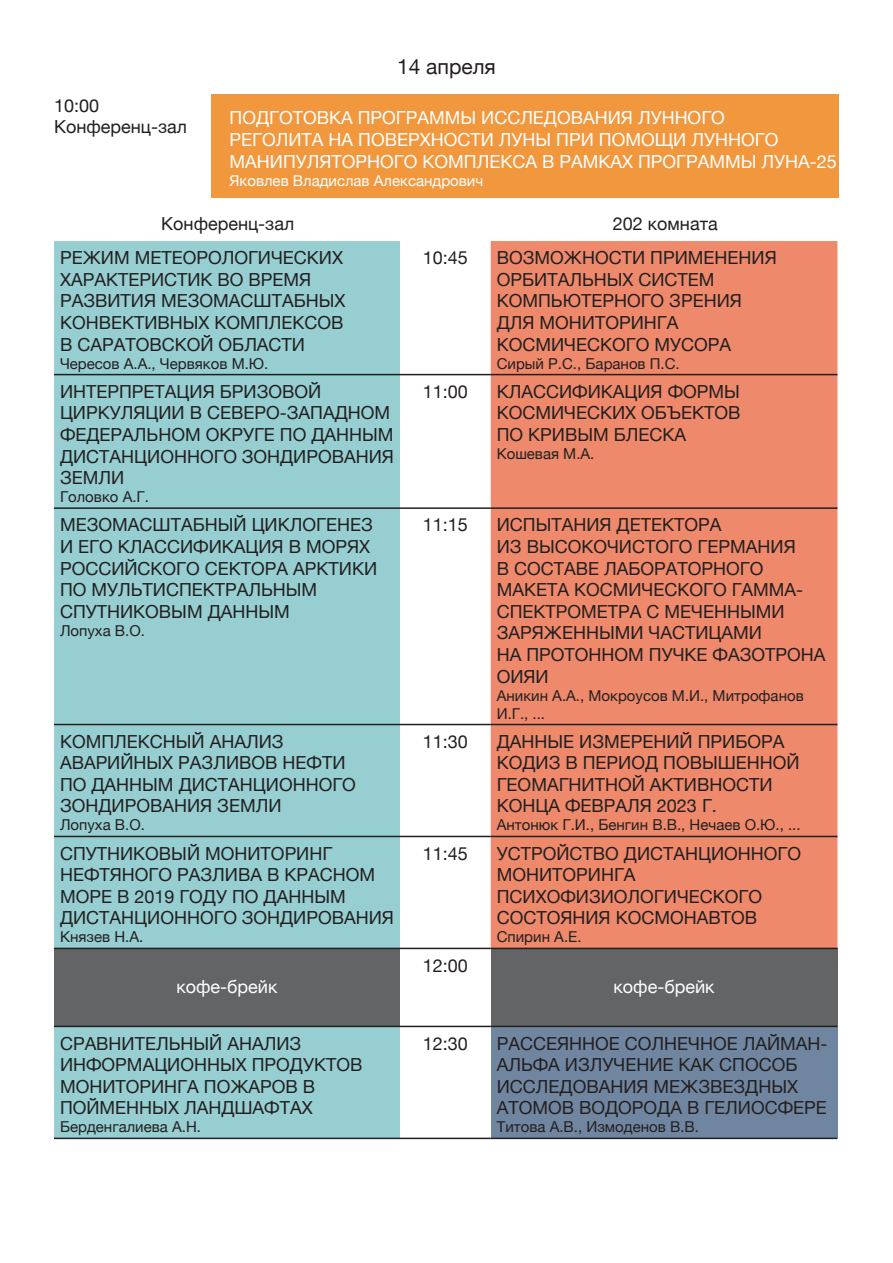
<style>
.page{position:relative;width:893px;height:1263px;background:#fff}
.page>*{position:absolute;margin:0;border:0;box-sizing:border-box;transform-origin:0 0}
.t1{font:21px "Helvetica Neue";color:#231f20}
.t2{font:18px/21.6px "Helvetica Neue";color:#231f20}
.t3{font:18px/21.6px "Helvetica Neue";color:#fff}
.t4{font:15px/18px "Helvetica Neue";color:#231f20}
.t5{font:15px "Helvetica Neue";color:#fff}
</style>
<div class="page">
<div style="left:54px;top:241px;width:346px;height:707px;background:#96ced1"></div>
<div style="left:491px;top:241px;width:346px;height:707px;background:#ee896b"></div>
<div style="left:54px;top:948px;width:346px;height:78px;background:#626465"></div>
<div style="left:491px;top:948px;width:346px;height:78px;background:#626465"></div>
<div style="left:54px;top:1026px;width:346px;height:112px;background:#96ced1"></div>
<div style="left:491px;top:1026px;width:346px;height:112px;background:#7086a0"></div>
<hr style="left:54px;top:374px;width:346px;height:1px;background:#231f20">
<hr style="left:400px;top:374px;width:91px;height:1px;background:#231f20">
<hr style="left:491px;top:374px;width:346px;height:1px;background:#231f20">
<hr style="left:54px;top:507px;width:346px;height:2px;background:#231f20">
<hr style="left:400px;top:507px;width:91px;height:2px;background:#231f20">
<hr style="left:491px;top:507px;width:346px;height:2px;background:#231f20">
<hr style="left:54px;top:724px;width:346px;height:1px;background:#231f20">
<hr style="left:400px;top:724px;width:91px;height:1px;background:#231f20">
<hr style="left:491px;top:724px;width:346px;height:1px;background:#231f20">
<hr style="left:54px;top:836px;width:346px;height:1px;background:#231f20">
<hr style="left:400px;top:836px;width:91px;height:1px;background:#231f20">
<hr style="left:491px;top:836px;width:346px;height:1px;background:#231f20">
<hr style="left:54px;top:948px;width:346px;height:1px;background:#231f20">
<hr style="left:400px;top:948px;width:91px;height:1px;background:#231f20">
<hr style="left:491px;top:948px;width:346px;height:1px;background:#231f20">
<hr style="left:54px;top:1026px;width:346px;height:1px;background:#231f20">
<hr style="left:400px;top:1026px;width:91px;height:1px;background:#231f20">
<hr style="left:491px;top:1026px;width:346px;height:1px;background:#231f20">
<hr style="left:54px;top:1137px;width:346px;height:2px;background:#231f20">
<hr style="left:400px;top:1137px;width:91px;height:2px;background:#231f20">
<hr style="left:491px;top:1137px;width:346px;height:2px;background:#231f20">
<div style="left:212px;top:94px;width:627px;height:104px;background:#f1983f"></div>
<p class="t2" style="left:54px;top:95px;width:47px">10:00</p>
<p class="t2" style="left:54px;top:117px;width:134px">Конференц-зал</p>
<p class="t1" style="left:397px;top:51px;width:100px">14 апреля</p>
<p class="t3" style="left:230px;top:108px;width:609px">ПОДГОТОВКА ПРОГРАММЫ ИССЛЕДОВАНИЯ ЛУННОГО<br>РЕГОЛИТА НА ПОВЕРХНОСТИ ЛУНЫ ПРИ ПОМОЩИ ЛУННОГО<br>МАНИПУЛЯТОРНОГО КОМПЛЕКСА В РАМКАХ ПРОГРАММЫ ЛУНА-25</p>
<p class="t5" style="left:230px;top:169px;width:255px">Яковлев Владислав Александрович</p>
<p class="t2" style="left:161px;top:214px;width:134px">Конференц-зал</p>
<p class="t2" style="left:613px;top:214px;width:106px">202 комната</p>
<p class="t2" style="left:60px;top:248px;width:287px">РЕЖИМ МЕТЕОРОЛОГИЧЕСКИХ<br>ХАРАКТЕРИСТИК ВО ВРЕМЯ<br>РАЗВИТИЯ МЕЗОМАСШТАБНЫХ<br>КОНВЕКТИВНЫХ КОМПЛЕКСОВ</p>
<p class="t2" style="left:60px;top:334px;width:247px">В САРАТОВСКОЙ ОБЛАСТИ</p>
<p class="t4" style="left:60px;top:355px;width:210px">Чересов А.А., Червяков М.Ю.</p>
<p class="t2" style="left:60px;top:382px;width:335px">ИНТЕРПРЕТАЦИЯ БРИЗОВОЙ<br>ЦИРКУЛЯЦИИ В СЕВЕРО-ЗАПАДНОМ<br>ФЕДЕРАЛЬНОМ ОКРУГЕ ПО ДАННЫМ<br>ДИСТАНЦИОННОГО ЗОНДИРОВАНИЯ<br>ЗЕМЛИ</p>
<p class="t4" style="left:60px;top:489px;width:90px">Головко А.Г.</p>
<p class="t2" style="left:60px;top:515px;width:319px">МЕЗОМАСШТАБНЫЙ ЦИКЛОГЕНЕЗ<br>И ЕГО КЛАССИФИКАЦИЯ В МОРЯХ<br>РОССИЙСКОГО СЕКТОРА АРКТИКИ<br>ПО МУЛЬТИСПЕКТРАЛЬНЫМ<br>СПУТНИКОВЫМ ДАННЫМ</p>
<p class="t4" style="left:60px;top:622px;width:86px">Лопуха В.О.</p>
<p class="t2" style="left:60px;top:731px;width:297px">КОМПЛЕКСНЫЙ АНАЛИЗ<br>АВАРИЙНЫХ РАЗЛИВОВ НЕФТИ<br>ПО ДАННЫМ ДИСТАНЦИОННОГО<br>ЗОНДИРОВАНИЯ ЗЕМЛИ</p>
<p class="t4" style="left:60px;top:817px;width:86px">Лопуха В.О.</p>
<p class="t2" style="left:60px;top:843px;width:335px">СПУТНИКОВЫЙ МОНИТОРИНГ<br>НЕФТЯНОГО РАЗЛИВА В КРАСНОМ<br>МОРЕ В 2019 ГОДУ ПО ДАННЫМ<br>ДИСТАНЦИОННОГО ЗОНДИРОВАНИЯ</p>
<p class="t4" style="left:60px;top:929px;width:85px">Князев Н.А.</p>
<p class="t3" style="left:176px;top:977px;width:103px">кофе-брейк</p>
<p class="t2" style="left:60px;top:1033px;width:304px">СРАВНИТЕЛЬНЫЙ АНАЛИЗ<br>ИНФОРМАЦИОННЫХ ПРОДУКТОВ<br>МОНИТОРИНГА ПОЖАРОВ В<br>ПОЙМЕННЫХ ЛАНДШАФТАХ</p>
<p class="t4" style="left:60px;top:1119px;width:142px">Берденгалиева А.Н.</p>
<p class="t2" style="left:423px;top:248px;width:47px">10:45</p>
<p class="t2" style="left:497px;top:248px;width:281px">ВОЗМОЖНОСТИ ПРИМЕНЕНИЯ<br>ОРБИТАЛЬНЫХ СИСТЕМ<br>КОМПЬЮТЕРНОГО ЗРЕНИЯ</p>
<p class="t2" style="left:497px;top:313px;width:236px">ДЛЯ МОНИТОРИНГА<br>КОСМИЧЕСКОГО МУСОРА</p>
<p class="t4" style="left:497px;top:355px;width:184px">Сирый Р.С., Баранов П.С.</p>
<p class="t2" style="left:423px;top:382px;width:47px">11:00</p>
<p class="t2" style="left:497px;top:382px;width:245px">КЛАССИФИКАЦИЯ ФОРМЫ<br>КОСМИЧЕСКИХ ОБЪЕКТОВ</p>
<p class="t2" style="left:497px;top:425px;width:191px">ПО КРИВЫМ БЛЕСКА</p>
<p class="t4" style="left:497px;top:445px;width:99px">Кошевая М.А.</p>
<p class="t2" style="left:423px;top:515px;width:47px">11:15</p>
<p class="t2" style="left:497px;top:515px;width:226px">ИСПЫТАНИЯ ДЕТЕКТОРА</p>
<p class="t2" style="left:497px;top:537px;width:308px">ИЗ ВЫСОКОЧИСТОГО ГЕРМАНИЯ<br>В СОСТАВЕ ЛАБОРАТОРНОГО<br>МАКЕТА КОСМИЧЕСКОГО ГАММА-<br>СПЕКТРОМЕТРА С МЕЧЕННЫМИ<br>ЗАРЯЖЕННЫМИ ЧАСТИЦАМИ</p>
<p class="t2" style="left:497px;top:645px;width:330px">НА ПРОТОННОМ ПУЧКЕ ФАЗОТРОНА<br>ОИЯИ</p>
<p class="t4" style="left:497px;top:687px;width:309px">Аникин А.А., Мокроусов М.И., Митрофанов<br>И.Г., ...</p>
<p class="t2" style="left:423px;top:731px;width:47px">11:30</p>
<p class="t2" style="left:497px;top:731px;width:305px">ДАННЫЕ ИЗМЕРЕНИЙ ПРИБОРА<br>КОДИЗ В ПЕРИОД ПОВЫШЕННОЙ<br>ГЕОМАГНИТНОЙ АКТИВНОСТИ<br>КОНЦА ФЕВРАЛЯ 2023 Г.</p>
<p class="t4" style="left:497px;top:817px;width:305px">Антонюк Г.И., Бенгин В.В., Нечаев О.Ю., ...</p>
<p class="t2" style="left:423px;top:843px;width:47px">11:45</p>
<p class="t2" style="left:497px;top:843px;width:306px">УСТРОЙСТВО ДИСТАНЦИОННОГО<br>МОНИТОРИНГА<br>ПСИХОФИЗИОЛОГИЧЕСКОГО<br>СОСТОЯНИЯ КОСМОНАВТОВ</p>
<p class="t4" style="left:497px;top:929px;width:86px">Спирин А.Е.</p>
<p class="t2" style="left:423px;top:955px;width:47px">12:00</p>
<p class="t3" style="left:613px;top:977px;width:103px">кофе-брейк</p>
<p class="t2" style="left:423px;top:1033px;width:47px">12:30</p>
<p class="t2" style="left:497px;top:1033px;width:332px">РАССЕЯННОЕ СОЛНЕЧНОЕ ЛАЙМАН-<br>АЛЬФА ИЗЛУЧЕНИЕ КАК СПОСОБ<br>ИССЛЕДОВАНИЯ МЕЖЗВЕЗДНЫХ<br>АТОМОВ ВОДОРОДА В ГЕЛИОСФЕРЕ</p>
<p class="t4" style="left:497px;top:1119px;width:204px">Титова А.В., Измоденов В.В.</p>
</div>
